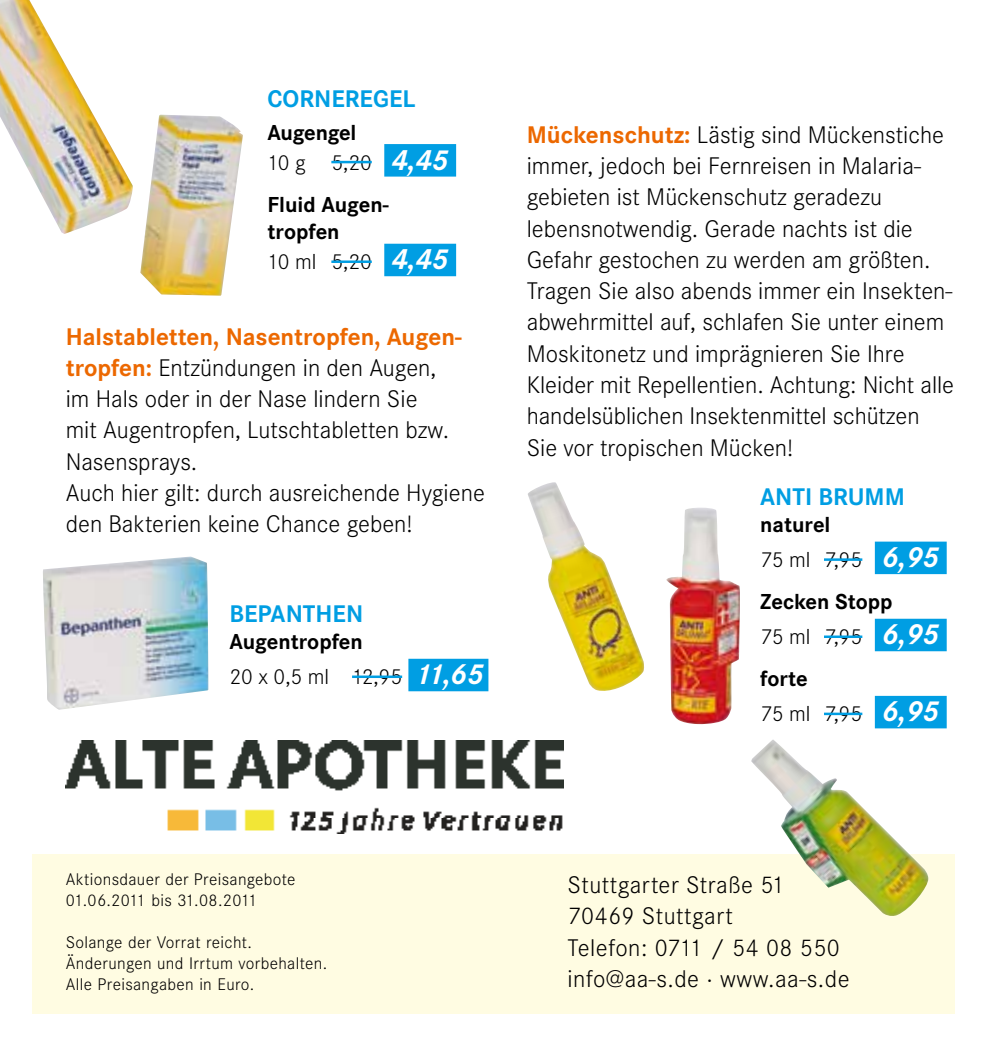
<style>
.page{position:relative;width:993px;height:1053px;background:#fff}
.page>*{position:absolute;margin:0;border:0;box-sizing:border-box;transform-origin:0 0}
.t1{font:300 25px/31.2px "Corporate S";color:#000}
.t2{font:300 25px/31.2px "Corporate S";letter-spacing:.02em;color:#000}
.t3{font:700 25px "Corporate S";color:#009ee3}
.t4{font:300 22.5px/35px "Corporate S";color:#000}
.t5{font:700 22.5px/35px "Corporate S";letter-spacing:-.005em;color:#000}
.t6{font:300 17.5px/21px "Corporate S";letter-spacing:.02em;color:#000}
.s1{font-weight:300}
.s2{font-style:italic;font-size:30px;color:#fff}
.s3{font-weight:700;font-style:italic;font-size:30px;color:#fff}
.s4{font-weight:700;color:#ec6800}
.s5{font-weight:700}
</style>
<div class="page">
<div style="left:874px;top:541px;width:72px;height:33px;background:#009ee3"></div>
<div style="left:874px;top:618px;width:72px;height:33px;background:#009ee3"></div>
<div style="left:874px;top:695px;width:72px;height:33px;background:#009ee3"></div>
<hr style="left:823px;top:558px;width:39px;height:3px;background:#009ee3">
<hr style="left:823px;top:635px;width:39px;height:3px;background:#009ee3">
<hr style="left:823px;top:712px;width:39px;height:3px;background:#009ee3">
<div style="left:408px;top:658px;width:80px;height:33px;background:#009ee3"></div>
<hr style="left:352px;top:675px;width:50px;height:3px;background:#009ee3">
<div style="left:384px;top:144px;width:72px;height:32px;background:#009ee3"></div>
<div style="left:384px;top:244px;width:72px;height:32px;background:#009ee3"></div>
<hr style="left:331px;top:161px;width:40px;height:2px;background:#009ee3">
<hr style="left:331px;top:260px;width:40px;height:3px;background:#009ee3">
<img style="left:0;top:0;width:133px;height:234px">
<img style="left:140px;top:115px;width:103px;height:181px">
<img style="left:43px;top:556px;width:165px;height:153px">
<img style="left:666px;top:507px;width:74px;height:217px">
<img style="left:528px;top:482px;width:116px;height:209px">
<div style="left:32px;top:854px;width:921px;height:159px;background:#fffce2"></div>
<img style="left:66px;top:740px;width:497px;height:93px">
<img style="left:751px;top:739px;width:177px;height:177px">
<p class="t3" style="left:267px;top:84px;width:149px">cOrneregel</p>
<p class="t5" style="left:267px;top:117px;width:182px;line-height:30px">Augengel<br><span class="s1">10 g 5,20</span> <span class="s2">4,45</span></p>
<p class="t5" style="left:267px;top:191px;width:123px;line-height:27.5px">Fluid Augen&shy;tropfen</p>
<p class="t4" style="left:267px;top:244px;width:182px">10 ml 5,20 <span class="s3">4,45</span></p>
<p class="t1" style="left:66px;top:321px;width:420px"><span class="s4">Halstabletten, nasentropfen, Augen&shy;tropfen:</span> Entzündungen in den Augen,<br>im Hals oder in der Nase lindern Sie<br>mit Augentropfen, Lutschtabletten bzw.<br>Nasensprays.<br>Auch hier gilt: durch ausreichende Hygiene den Bakterien keine Chance geben!</p>
<p class="t3" style="left:229px;top:599px;width:135px">BepAntHen</p>
<p class="t4" style="left:229px;top:624px;width:256px"><span class="s5">Augentropfen<br></span>20 x 0,5 ml 12,95 <span class="s3">11,65</span></p>
<p class="t1" style="left:526px;top:119px;width:429px"><span class="s4">mückenschutz:</span> Lästig sind Mückenstiche immer, jedoch bei Fernreisen in Malaria&shy;gebieten ist Mückenschutz geradezu lebensnotwendig. Gerade nachts ist die Gefahr gestochen zu werden am größten.<br>Tragen Sie also abends immer ein Insekten&shy;abwehrmittel auf, schlafen Sie unter einem Moskitonetz und imprägnieren Sie Ihre Kleider mit Repellentien. Achtung: Nicht alle handelsüblichen Insektenmittel schützen Sie vor tropischen Mücken!</p>
<p class="t3" style="left:760px;top:482px;width:146px">Anti Brumm</p>
<p class="t4" style="left:760px;top:507px;width:180px"><span class="s5">naturel<br></span>75 ml 7,95 <span class="s3">6,95</span></p>
<p class="t5" style="left:760px;top:584px;width:180px">Zecken Stopp<br><span class="s1">75 ml 7,95</span> <span class="s2">6,95</span></p>
<p class="t4" style="left:760px;top:661px;width:180px"><span class="s5">forte<br></span>75 ml 7,95 <span class="s3">6,95</span></p>
<p class="t6" style="left:66px;top:868px;width:231px">Aktionsdauer der Preisangebote<br>01.06.2011 bis 31.08.2011</p>
<p class="t6" style="left:66px;top:932px;width:263px">Solange der Vorrat reicht.<br>Änderungen und Irrtum vorbehalten.<br>Alle Preisangaben in Euro.</p>
<p class="t2" style="left:567px;top:869px;width:283px">Stuttgarter Straße 51<br>70469 Stuttgart<br>Telefon: 0711 / 54 08 550 info@aa-s.de · www.aa-s.de</p>
</div>
